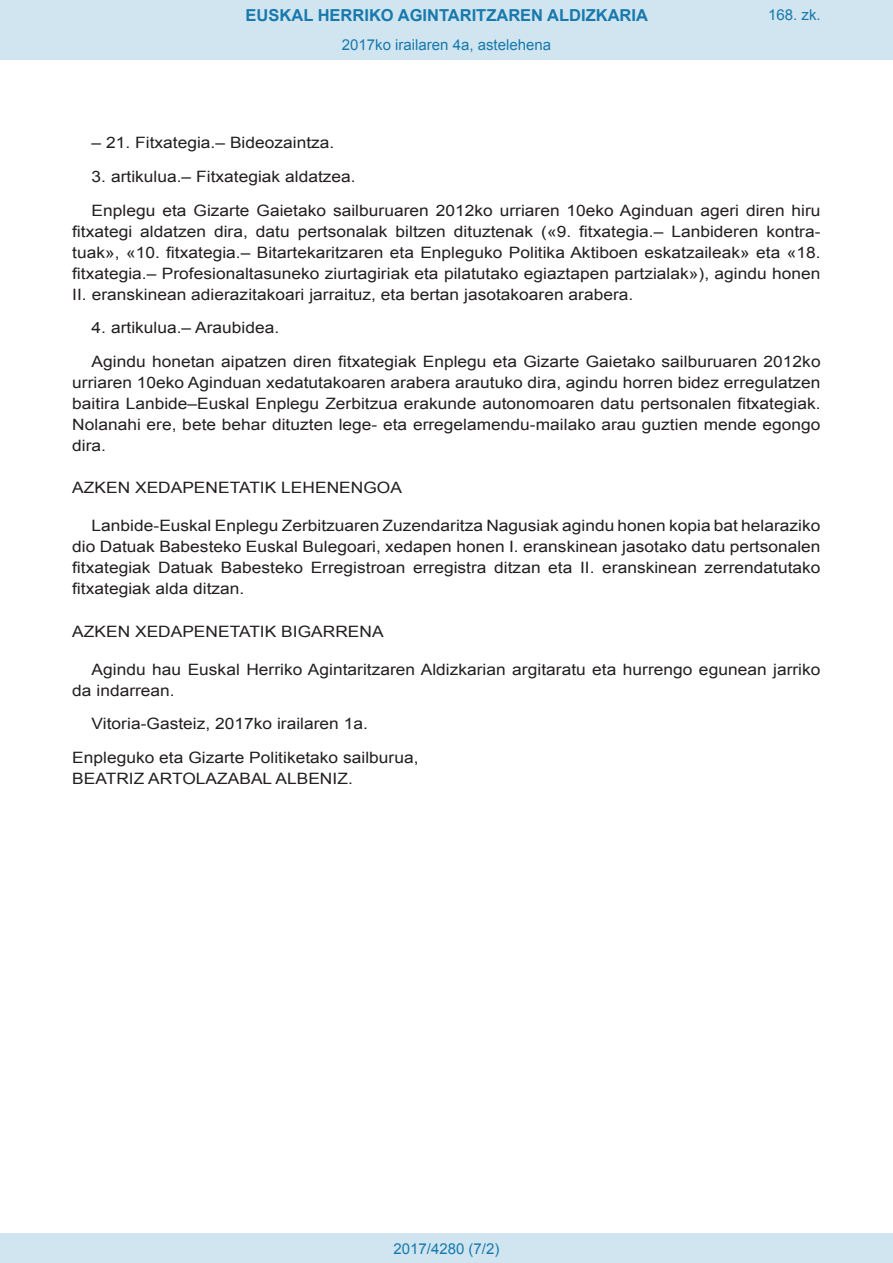
<style>
.page{position:relative;width:893px;height:1263px;background:#fff}
.page>*{position:absolute;margin:0;border:0;box-sizing:border-box;transform-origin:0 0}
.t1{font:700 16.5px "Arial";color:#1879ad}
.BOPVDetalle{font:15.6px/21px "Arial";color:#231f20;text-align:justify;scale:1.11 1}
.BOPVDisposicion{font:15.6px "Arial";color:#231f20;scale:1.11 1}
.BOPVFirmaPuesto{font:15.6px "Arial";color:#231f20;scale:1.11 1}
.BOPVFirmaLugFec{font:15.6px "Arial";color:#231f20;scale:1.11 1}
.BOPVFirmaNombre{font:15.6px "Arial";color:#231f20;scale:1.11 1}
.Paginacion_Centro{font:15px "Arial";color:#1879ad}
</style>
<div class="page">
<div style="left:0;top:0;width:893px;height:60px;background:#d0e5f0"></div>
<div style="left:0;top:1233px;width:893px;height:30px;background:#d0e5f0"></div>
<p class="t1" style="left:246px;top:4px;width:404px">EUSKAL HERRIKO AGINTARITZAREN ALDIZKARIA</p>
<p class="Paginacion_Centro" style="left:342px;top:35px;width:211px">2017ko irailaren 4a, astelehena</p>
<p class="Paginacion_Centro" style="left:768px;top:5px;width:54px">168. zk.</p>
<p class="BOPVDetalle" style="left:92px;top:132px;width:220px">– 21. Fitxategia.– Bideozaintza.</p>
<p class="BOPVDetalle" style="left:92px;top:166px;width:239px">3. artikulua.– Fitxategiak aldatzea.</p>
<p class="BOPVDetalle" style="left:72px;top:200px;width:676px;text-indent:19px">Enplegu eta Gizarte Gaietako sailburuaren 2012ko urriaren 10eko Aginduan ageri diren hiru fitxategi aldatzen dira, datu pertsonalak biltzen dituztenak («9. fitxategia.– Lanbideren kontra&shy;tuak», «10. fitxategia.– Bitartekaritzaren eta Enpleguko Politika Aktiboen eskatzaileak» eta «18. fitxategia.– Profesionaltasuneko ziurtagiriak eta pilatutako egiaztapen partzialak»), agindu honen II. eranskinean adierazitakoari jarraituz, eta bertan jasotakoaren arabera.</p>
<p class="BOPVDetalle" style="left:92px;top:318px;width:171px">4. artikulua.– Araubidea.</p>
<p class="BOPVDetalle" style="left:72px;top:351px;width:676px;text-indent:19px">Agindu honetan aipatzen diren fitxategiak Enplegu eta Gizarte Gaietako sailburuaren 2012ko urriaren 10eko Aginduan xedatutakoaren arabera arautuko dira, agindu horren bidez erregulatzen baitira Lanbide–Euskal Enplegu Zerbitzua erakunde autonomoaren datu pertsonalen fitxategiak.<br>Nolanahi ere, bete behar dituzten lege- eta erregelamendu-mailako arau guztien mende egongo dira.</p>
<p class="BOPVDisposicion" style="left:72px;top:478px;width:298px">AZKEN XEDAPENETATIK LEHENENGOA</p>
<p class="BOPVDetalle" style="left:72px;top:516px;width:676px;text-indent:19px">Lanbide-Euskal Enplegu Zerbitzuaren Zuzendaritza Nagusiak agindu honen kopia bat helaraziko dio Datuak Babesteko Euskal Bulegoari, xedapen honen I. eranskinean jasotako datu pertsonalen fitxategiak Datuak Babesteko Erregistroan erregistra ditzan eta II. eranskinean zerrendatutako fitxategiak alda ditzan.</p>
<p class="BOPVDisposicion" style="left:72px;top:621px;width:282px">AZKEN XEDAPENETATIK BIGARRENA</p>
<p class="BOPVDetalle" style="left:72px;top:659px;width:675px;text-indent:19px">Agindu hau Euskal Herriko Agintaritzaren Aldizkarian argitaratu eta hurrengo egunean jarriko da indarrean.</p>
<p class="BOPVFirmaLugFec" style="left:92px;top:714px;width:250px">Vitoria-Gasteiz, 2017ko irailaren 1a.</p>
<p class="BOPVFirmaPuesto" style="left:72px;top:747px;width:313px">Enpleguko eta Gizarte Politiketako sailburua,</p>
<p class="BOPVFirmaNombre" style="left:72px;top:768px;width:254px">BEATRIZ ARTOLAZABAL ALBENIZ.</p>
<p class="Paginacion_Centro" style="left:393px;top:1238px;width:107px">2017/4280 (7/2)</p>
</div>
